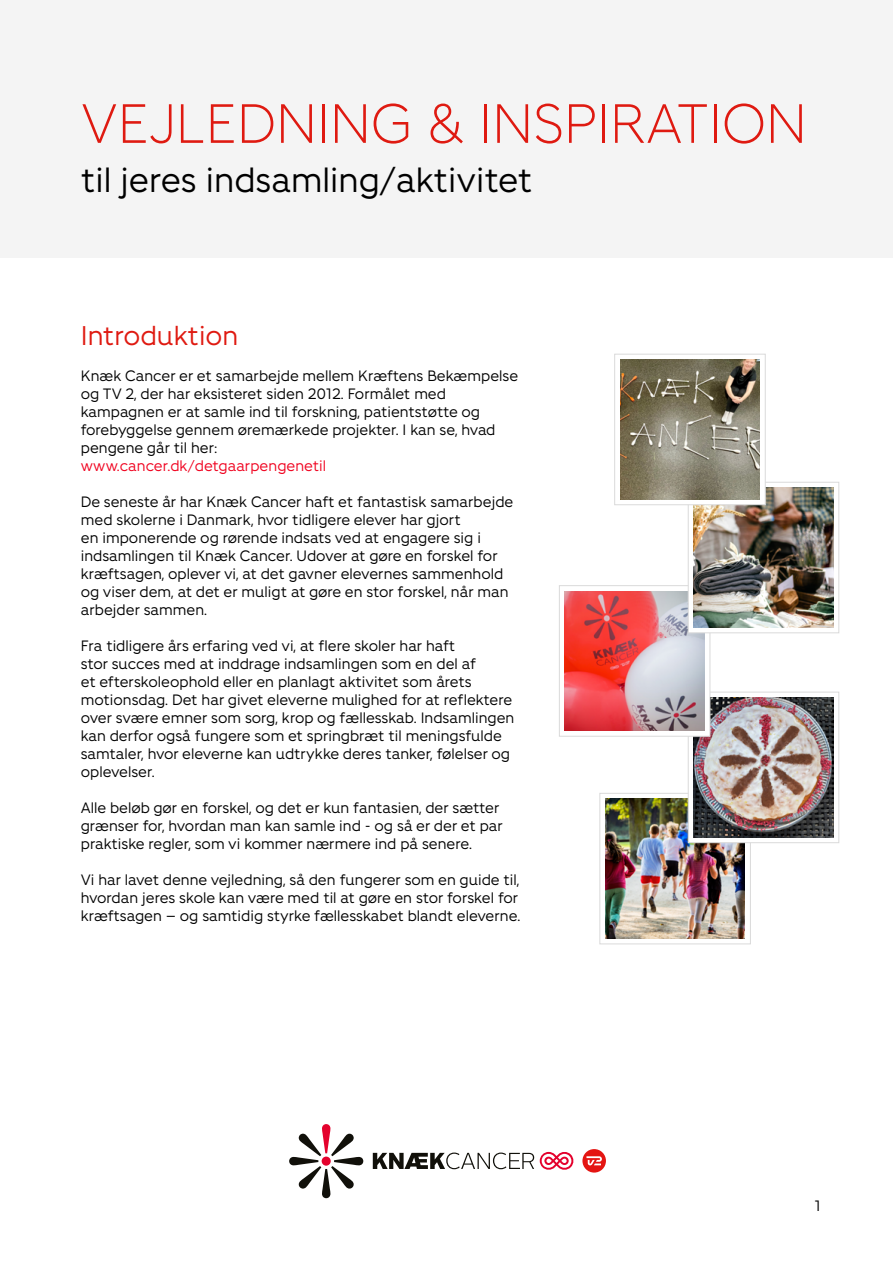
<style>
.page{position:relative;width:893px;height:1263px;background:#fff}
.page>*{position:absolute;margin:0;border:0;box-sizing:border-box;transform-origin:0 0}
.t1{font:300 55.2px "Fighter";color:#df1a11}
.t2{font:34.5px "Fighter";color:#000}
.t3{font:27px "Fighter";color:#df1a11}
.t4{font:15px/18px "Fighter";color:#000}
.t5{font:15px "Fighter";color:#f0001e}
</style>
<div class="page">
<div style="left:600px;top:793px;width:151px;height:151px;background:#fff;border:1px solid #dadada"></div>
<img style="left:605px;top:799px;width:140px;height:139px">
<div style="left:688px;top:692px;width:151px;height:151px;background:linear-gradient(to right,#fff,#fff);border:1px solid #dadada"></div>
<img style="left:694px;top:698px;width:139px;height:139px">
<div style="left:559px;top:585px;width:151px;height:151px;background:#fff;border:1px solid #dadada"></div>
<img style="left:565px;top:591px;width:139px;height:140px">
<div style="left:688px;top:482px;width:151px;height:151px;background:linear-gradient(to right,#fff,#fff);border:1px solid #dadada"></div>
<div style="left:0;top:0;width:893px;height:257px;background:#f4f4f4"></div>
<svg style="left:289px;top:1124px;width:74px;height:74px"></svg>
<svg style="left:373px;top:1152px;width:161px;height:17px"></svg>
<svg style="left:540px;top:1151px;width:34px;height:19px"></svg>
<div style="left:582px;top:1149px;width:24px;height:23px;background:#e41512;border-radius:50%"></div>
<svg style="left:586px;top:1156px;width:16px;height:9px"></svg>
<img style="left:694px;top:488px;width:139px;height:139px">
<div style="left:614px;top:354px;width:151px;height:151px;background:#fff;border:1px solid #dadada"></div>
<img style="left:620px;top:360px;width:140px;height:139px">
<h1 class="t1" style="left:81px;top:85px;width:727px">VEJLEDNING &amp; INSPIRATION</h1>
<h2 class="t2" style="left:81px;top:156px;width:453px">til jeres indsamling/aktivitet</h2>
<h3 class="t3" style="left:81px;top:317px;width:159px">Introduktion</h3>
<p class="t4" style="left:81px;top:366px;width:439px">Knæk Cancer er et samarbejde mellem Kræftens Bekæmpelse og TV 2, der har eksisteret siden 2012. Formålet med kampagnen er at samle ind til forskning, patientstøtte og forebyggelse gennem øremærkede projekter. I kan se, hvad pengene går til her:</p>
<p class="t5" style="left:81px;top:455px;width:247px">www.cancer.dk/detgaarpengenetil</p>
<p class="t4" style="left:81px;top:492px;width:434px">De seneste år har Knæk Cancer haft et fantastisk samarbejde med skolerne i Danmark, hvor tidligere elever har gjort<br>en imponerende og rørende indsats ved at engagere sig i indsamlingen til Knæk Cancer. Udover at gøre en forskel for kræftsagen, oplever vi, at det gavner elevernes sammenhold og viser dem, at det er muligt at gøre en stor forskel, når man arbejder sammen.</p>
<p class="t4" style="left:81px;top:636px;width:435px">Fra tidligere års erfaring ved vi, at flere skoler har haft<br>stor succes med at inddrage indsamlingen som en del af<br>et efterskoleophold eller en planlagt aktivitet som årets motionsdag. Det har givet eleverne mulighed for at reflektere over svære emner som sorg, krop og fællesskab. Indsamlingen kan derfor også fungere som et springbræt til meningsfulde samtaler, hvor eleverne kan udtrykke deres tanker, følelser og oplevelser.</p>
<p class="t4" style="left:81px;top:798px;width:424px">Alle beløb gør en forskel, og det er kun fantasien, der sætter grænser for, hvordan man kan samle ind - og så er der et par praktiske regler, som vi kommer nærmere ind på senere.</p>
<p class="t4" style="left:81px;top:870px;width:441px">Vi har lavet denne vejledning, så den fungerer som en guide til, hvordan jeres skole kan være med til at gøre en stor forskel for kræftsagen – og samtidig styrke fællesskabet blandt eleverne.</p>
<p class="t4" style="left:814px;top:1196px;width:8px">1</p>
</div>
